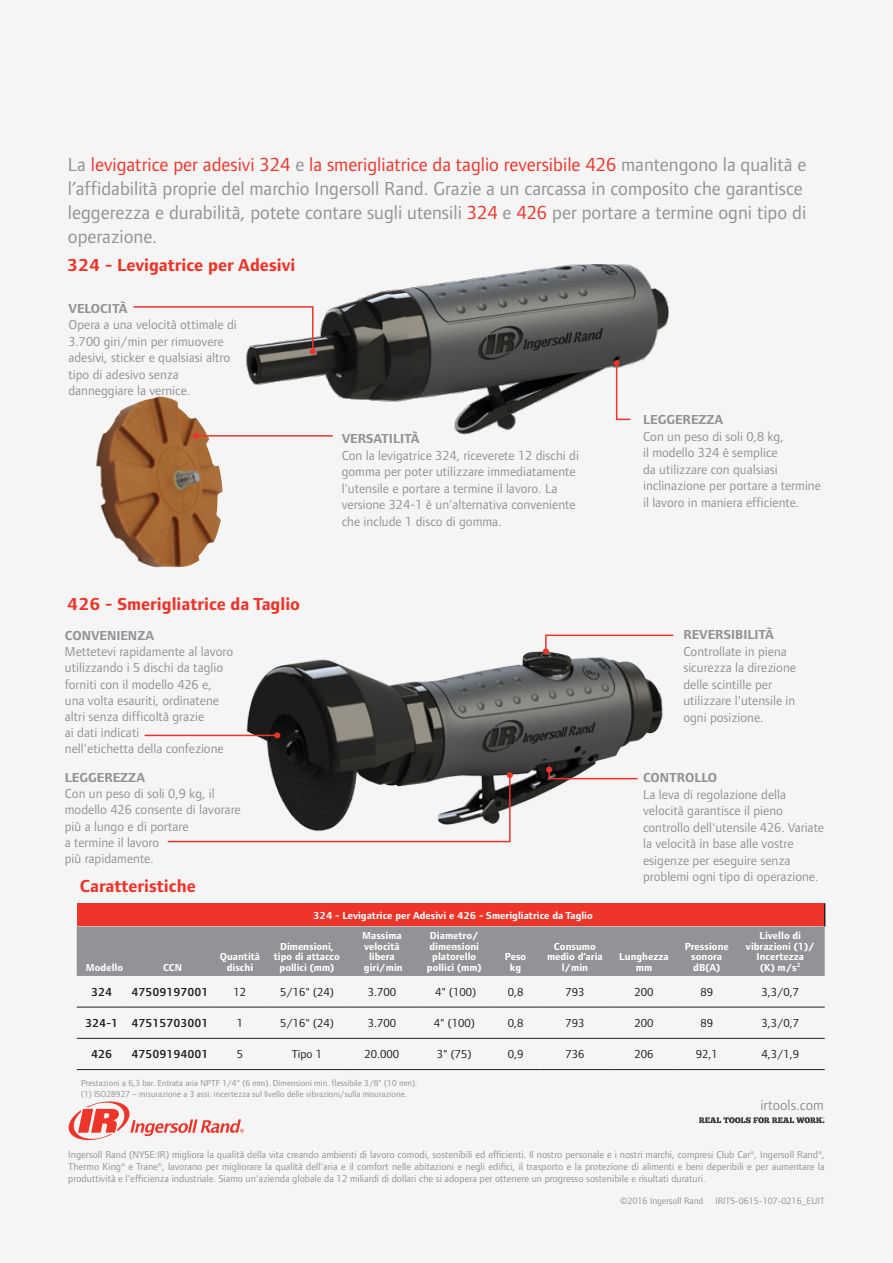
<style>
.page{position:relative;width:893px;height:1263px;background:#f5f5f6}
.page>*{position:absolute;margin:0;border:0;box-sizing:border-box;transform-origin:0 0}
.t1{font:19.5px/24px "Foundry Form Sans";color:#919396}
.t2{font:700 18px "Foundry Form Sans";color:#ee3529}
.t3{font:14.7px "Foundry Form Sans";color:#919396}
.t4{font:13.5px/16.5px "Foundry Form Sans";color:#919396}
.t5{font:700 13.5px "Foundry Form Sans";color:#919396}
.t6{font:12px "Foundry Form Sans";color:#231f20}
.t7{font:600 12px "Foundry Form Sans";color:#231f20}
.t8{font:700 10.5px/10.5px "Foundry Form Sans";color:#fff;text-align:center}
.t9{font:10.35px/12px "Foundry Form Sans";color:#919396;text-align:justify}
.t10{font:9.6px "Foundry Form Sans";color:#919396}
.t11{font:9px "Foundry Form Sans";color:#919396}
.s1{color:#ee3529}
.s2{font-weight:700}
</style>
<div class="page">
<img style="left:246px;top:264px;width:423px;height:171px">
<svg style="left:68px;top:1101px;width:176px;height:40px"></svg>
<svg style="left:77px;top:903px;width:748px;height:73px;background:#ae7574"></svg>
<hr style="left:77px;top:1007px;width:50px;height:1px;background:#231f20">
<hr style="left:127px;top:1007px;width:86px;height:1px;background:#231f20">
<hr style="left:213px;top:1007px;width:54px;height:1px;background:#231f20">
<hr style="left:267px;top:1007px;width:80px;height:1px;background:#231f20">
<hr style="left:347px;top:1007px;width:70px;height:1px;background:#231f20">
<hr style="left:417px;top:1007px;width:75px;height:1px;background:#231f20">
<hr style="left:492px;top:1007px;width:47px;height:1px;background:#231f20">
<hr style="left:539px;top:1007px;width:72px;height:1px;background:#231f20">
<hr style="left:611px;top:1007px;width:66px;height:1px;background:#231f20">
<hr style="left:677px;top:1007px;width:59px;height:1px;background:#231f20">
<hr style="left:736px;top:1007px;width:89px;height:1px;background:#231f20">
<hr style="left:77px;top:1038px;width:50px;height:1px;background:#231f20">
<hr style="left:127px;top:1038px;width:86px;height:1px;background:#231f20">
<hr style="left:213px;top:1038px;width:54px;height:1px;background:#231f20">
<hr style="left:267px;top:1038px;width:80px;height:1px;background:#231f20">
<hr style="left:347px;top:1038px;width:70px;height:1px;background:#231f20">
<hr style="left:417px;top:1038px;width:75px;height:1px;background:#231f20">
<hr style="left:492px;top:1038px;width:47px;height:1px;background:#231f20">
<hr style="left:539px;top:1038px;width:72px;height:1px;background:#231f20">
<hr style="left:611px;top:1038px;width:66px;height:1px;background:#231f20">
<hr style="left:677px;top:1038px;width:59px;height:1px;background:#231f20">
<hr style="left:736px;top:1038px;width:89px;height:1px;background:#231f20">
<hr style="left:77px;top:1069px;width:50px;height:1px;background:#231f20">
<hr style="left:127px;top:1069px;width:86px;height:1px;background:#231f20">
<hr style="left:213px;top:1069px;width:54px;height:1px;background:#231f20">
<hr style="left:267px;top:1069px;width:80px;height:1px;background:#231f20">
<hr style="left:347px;top:1069px;width:70px;height:1px;background:#231f20">
<hr style="left:417px;top:1069px;width:75px;height:1px;background:#231f20">
<hr style="left:492px;top:1069px;width:47px;height:1px;background:#231f20">
<hr style="left:539px;top:1069px;width:72px;height:1px;background:#231f20">
<hr style="left:611px;top:1069px;width:66px;height:1px;background:#231f20">
<hr style="left:677px;top:1069px;width:59px;height:1px;background:#231f20">
<hr style="left:736px;top:1069px;width:89px;height:1px;background:#231f20">
<svg style="left:614px;top:360px;width:18px;height:61px"></svg>
<svg style="left:699px;top:1117px;width:126px;height:7px"></svg>
<svg style="left:133px;top:305px;width:183px;height:49px"></svg>
<img style="left:228px;top:651px;width:435px;height:156px">
<svg style="left:546px;top:767px;width:93px;height:13px"></svg>
<svg style="left:167px;top:772px;width:346px;height:71px"></svg>
<svg style="left:543px;top:634px;width:131px;height:20px"></svg>
<img style="left:96px;top:396px;width:127px;height:172px">
<hr style="left:196px;top:435px;width:137px;height:2px;background:#ee3529">
<svg style="left:193px;top:433px;width:6px;height:6px"></svg>
<hr style="left:145px;top:735px;width:132px;height:1px;background:#ee3529">
<svg style="left:274px;top:732px;width:6px;height:6px"></svg>
<p class="t1" style="left:68px;top:153px;width:740px">La <span class="s1">levigatrice per adesivi 324</span> e <span class="s1">la smerigliatrice da taglio reversibile 426</span> mantengono la qualità e l’affidabilità proprie del marchio Ingersoll Rand. Grazie a un carcassa in composito che garantisce leggerezza e durabilità, potete contare sugli utensili <span class="s1">324</span> e <span class="s1">426</span> per portare a termine ogni tipo di operazione.</p>
<p class="t2" style="left:67px;top:255px;width:230px">324 - Levigatrice per Adesivi</p>
<p class="t4" style="left:68px;top:300px;width:170px"><span class="s2">VELOCITÀ<br></span>Opera a una velocità ottimale di<br>3.700 giri/min per rimuovere adesivi, sticker e qualsiasi altro tipo di adesivo senza danneggiare la vernice.</p>
<p class="t2" style="left:67px;top:593px;width:234px">426 - Smerigliatrice da Taglio</p>
<p class="t4" style="left:65px;top:627px;width:170px"><span class="s2">CONVENIENZA<br></span>Mettetevi rapidamente al lavoro utilizzando i 5 dischi da taglio forniti con il modello 426 e, una volta esauriti, ordinatene altri senza difficoltà grazie<br>ai dati indicati<br>nell'etichetta della confezione</p>
<p class="t4" style="left:342px;top:430px;width:239px"><span class="s2">VERSATILITÀ<br></span>Con la levigatrice 324, riceverete 12 dischi di gomma per poter utilizzare immediatamente l'utensile e portare a termine il lavoro. La versione 324-1 è un'alternativa conveniente che include 1 disco di gomma.</p>
<p class="t4" style="left:643px;top:412px;width:179px"><span class="s2">LEGGEREZZA<br></span>Con un peso di soli 0,8 kg,<br>il modello 324 è semplice<br>da utilizzare con qualsiasi inclinazione per portare a termine il lavoro in maniera efficiente.</p>
<p class="t4" style="left:683px;top:626px;width:114px"><span class="s2">REVERSIBILITÀ<br></span>Controllate in piena sicurezza la direzione delle scintille per utilizzare l'utensile in ogni posizione.</p>
<p class="t4" style="left:65px;top:769px;width:177px"><span class="s2">LEGGEREZZA<br></span>Con un peso di soli 0,9 kg, il modello 426 consente di lavorare più a lungo e di portare<br>a termine il lavoro<br>più rapidamente.</p>
<p class="t5" style="left:643px;top:770px;width:76px">CONTROLLO</p>
<p class="t4" style="left:643px;top:786px;width:183px">La leva di regolazione della velocità garantisce il pieno controllo dell'utensile 426. Variate la velocità in base alle vostre esigenze per eseguire senza problemi ogni tipo di operazione.</p>
<p class="t2" style="left:80px;top:875px;width:117px">Caratteristiche</p>
<p class="t8" style="left:313px;top:910px;width:281px">324 - Levigatrice per Adesivi e 426 - Smerigliatrice da Taglio</p>
<p class="t8" style="left:86px;top:962px;width:39px">Modello</p>
<p class="t8" style="left:163px;top:962px;width:21px">CCN</p>
<p class="t8" style="left:220px;top:952px;width:42px">Quantità dischi</p>
<p class="t8" style="left:274px;top:941px;width:68px">Dimensioni, tipo di attacco pollici (mm)</p>
<p class="t8" style="left:362px;top:931px;width:41px">Massima velocità libera</p>
<p class="t8" style="left:364px;top:962px;width:40px">giri/min</p>
<p class="t8" style="left:427px;top:931px;width:56px">Diametro/ dimensioni platorello pollici (mm)</p>
<p class="t8" style="left:505px;top:952px;width:23px">Peso</p>
<p class="t8" style="left:510px;top:962px;width:13px">kg</p>
<p class="t8" style="left:547px;top:941px;width:57px">Consumo medio d’aria</p>
<p class="t8" style="left:562px;top:962px;width:28px">l/min</p>
<p class="t8" style="left:619px;top:952px;width:51px">Lunghezza</p>
<p class="t8" style="left:636px;top:962px;width:18px">mm</p>
<p class="t8" style="left:685px;top:941px;width:46px">Pressione sonora</p>
<p class="t8" style="left:693px;top:962px;width:29px">dB(A)</p>
<p class="t8" style="left:746px;top:931px;width:70px">Livello di vibrazioni (1)/<br>Incertezza<br>(K) m/s<sup>2</sup></p>
<p class="t7" style="left:91px;top:985px;width:23px">324</p>
<p class="t7" style="left:131px;top:985px;width:79px">47509197001</p>
<p class="t6" style="left:234px;top:985px;width:14px">12</p>
<p class="t6" style="left:280px;top:985px;width:55px">5/16" (24)</p>
<p class="t6" style="left:368px;top:985px;width:30px">3.700</p>
<p class="t6" style="left:435px;top:985px;width:42px">4" (100)</p>
<p class="t6" style="left:508px;top:985px;width:17px">0,8</p>
<p class="t6" style="left:565px;top:985px;width:21px">793</p>
<p class="t6" style="left:634px;top:985px;width:21px">200</p>
<p class="t6" style="left:700px;top:985px;width:14px">89</p>
<p class="t6" style="left:761px;top:985px;width:39px">3,3/0,7</p>
<p class="t7" style="left:85px;top:1016px;width:34px">324-1</p>
<p class="t7" style="left:131px;top:1016px;width:79px">47515703001</p>
<p class="t6" style="left:237px;top:1016px;width:8px">1</p>
<p class="t6" style="left:280px;top:1016px;width:55px">5/16" (24)</p>
<p class="t6" style="left:368px;top:1016px;width:30px">3.700</p>
<p class="t6" style="left:434px;top:1016px;width:42px">4" (100)</p>
<p class="t6" style="left:508px;top:1016px;width:17px">0,8</p>
<p class="t6" style="left:565px;top:1016px;width:21px">793</p>
<p class="t6" style="left:634px;top:1016px;width:21px">200</p>
<p class="t6" style="left:700px;top:1016px;width:14px">89</p>
<p class="t6" style="left:761px;top:1016px;width:39px">3,3/0,7</p>
<p class="t7" style="left:91px;top:1047px;width:23px">426</p>
<p class="t7" style="left:131px;top:1047px;width:79px">47509194001</p>
<p class="t6" style="left:237px;top:1047px;width:8px">5</p>
<p class="t6" style="left:292px;top:1047px;width:32px">Tipo 1</p>
<p class="t6" style="left:365px;top:1047px;width:36px">20.000</p>
<p class="t6" style="left:437px;top:1047px;width:36px">3" (75)</p>
<p class="t6" style="left:508px;top:1047px;width:17px">0,9</p>
<p class="t6" style="left:565px;top:1047px;width:21px">736</p>
<p class="t6" style="left:634px;top:1047px;width:21px">206</p>
<p class="t6" style="left:696px;top:1047px;width:24px">92,1</p>
<p class="t6" style="left:761px;top:1047px;width:39px">4,3/1,9</p>
<p class="t11" style="left:81px;top:1078px;width:338px">Prestazioni a 6,3 bar. Entrata aria NPTF 1/4" (6 mm). Dimensioni min. flessibile 3/8" (10 mm).</p>
<p class="t11" style="left:81px;top:1088px;width:328px">(1) ISO28927 – misurazione a 3 assi: incertezza sul livello delle vibrazioni/sulla misurazione.</p>
<p class="t3" style="left:760px;top:1096px;width:65px">irtools.com</p>
<p class="t9" style="left:68px;top:1149px;width:758px">Ingersoll Rand (NYSE:IR) migliora la qualità della vita creando ambienti di lavoro comodi, sostenibili ed efficienti. Il nostro personale e i nostri marchi, compresi Club Car®, Ingersoll Rand®, Thermo King® e Trane®, lavorano per migliorare la qualità dell'aria e il comfort nelle abitazioni e negli edifici, il trasporto e la protezione di alimenti e beni deperibili e per aumentare la produttività e l'efficienza industriale. Siamo un'azienda globale da 12 miliardi di dollari che si adopera per ottenere un progresso sostenibile e risultati duraturi.</p>
<p class="t10" style="left:620px;top:1195px;width:85px">©2016 Ingersoll Rand</p>
<p class="t10" style="left:715px;top:1195px;width:111px">IRITS-0615-107-0216_EUIT</p>
</div>
